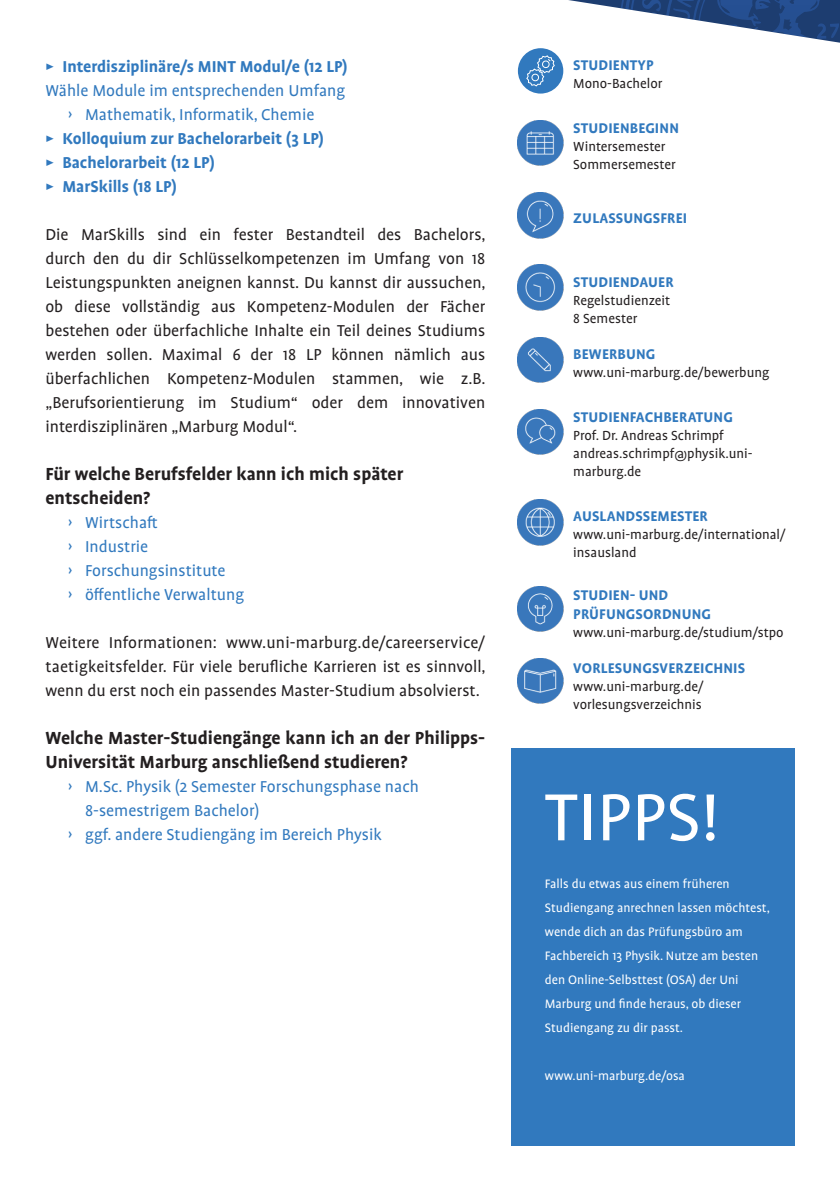
<style>
.page{position:relative;width:840px;height:1191px;background:#fff}
.page>*{position:absolute;margin:0;border:0;box-sizing:border-box;transform-origin:0 0}
.t1{font:76px "Profile Pro";color:#fff}
.t2{font:700 20px/24px "Profile Pro";color:#231f20}
.t3{font:18px/24px "Profile Pro";color:#231f20;text-align:justify}
.t4{font:18px/24px "Profile Pro";color:#3179be}
.t5{font:700 18px "Profile Pro";color:#3179be}
.t6{font:700 16px/19.2px "Profile Pro";letter-spacing:.01em;color:#3179be}
.t7{font:15px/18px "Profile Pro";color:#231f20}
.t8{font:14px/24px "Profile Pro";color:#fff}
.s1{font-weight:400}
</style>
<div class="page">
<div style="left:510px;top:747px;width:284px;height:398px;background:#3179be"></div>
<div style="left:517px;top:48px;width:46px;height:46px;background:#3179be;border-radius:50%"></div>
<svg style="left:526px;top:55px;width:29px;height:32px"></svg>
<img style="left:517px;top:120px;width:46px;height:46px">
<img style="left:517px;top:193px;width:46px;height:45px">
<img style="left:517px;top:265px;width:46px;height:45px">
<img style="left:517px;top:337px;width:46px;height:45px">
<img style="left:517px;top:409px;width:46px;height:46px">
<img style="left:517px;top:500px;width:46px;height:45px">
<img style="left:517px;top:586px;width:46px;height:45px">
<img style="left:517px;top:658px;width:46px;height:46px">
<svg style="left:568px;top:0;width:271px;height:43px"></svg>
<p class="t5" style="left:45px;top:56px;width:304px"><span class="s1">▶</span> Interdisziplinäre/s MINT Modul/e (12 LP)</p>
<p class="t4" style="left:45px;top:79px;width:301px">Wähle Module im entsprechenden Umfang</p>
<p class="t4" style="left:68px;top:103px;width:248px">› Mathematik, Informatik, Chemie</p>
<p class="t5" style="left:45px;top:128px;width:280px"><span class="s1">▶</span> Kolloquium zur Bachelorarbeit (3 LP)</p>
<p class="t5" style="left:45px;top:152px;width:171px"><span class="s1">▶</span> Bachelorarbeit (12 LP)</p>
<p class="t5" style="left:45px;top:176px;width:133px"><span class="s1">▶</span> MarSkills (18 LP)</p>
<p class="t3" style="left:45px;top:223px;width:441px">Die MarSkills sind ein fester Bestandteil des Bachelors, durch den du dir Schlüsselkompetenzen im Umfang von 18<br>Leistungspunkten aneignen kannst. Du kannst dir aussuchen, ob diese vollständig aus Kompetenz-Modulen der Fächer bestehen oder überfachliche Inhalte ein Teil deines Studiums werden sollen. Maximal 6 der 18 LP können nämlich aus überfachlichen Kompetenz-Modulen stammen, wie z.B. „Berufsorientierung im Studium“ oder dem innovativen interdisziplinären „Marburg Modul“.</p>
<p class="t2" style="left:45px;top:462px;width:359px">Für welche Berufsfelder kann ich mich später entscheiden?</p>
<p class="t4" style="left:68px;top:511px;width:177px">› Wirtschaft<br>› Industrie<br>› Forschungsinstitute<br>› öffentliche Verwaltung</p>
<p class="t3" style="left:45px;top:631px;width:441px">Weitere Informationen: www.uni-marburg.de/careerservice/ taetigkeitsfelder. Für viele berufliche Karrieren ist es sinnvoll, wenn du erst noch ein passendes Master-Studium absolvierst.</p>
<p class="t2" style="left:45px;top:726px;width:441px">Welche Master-Studiengänge kann ich an der Philipps-<br>Universität Marburg anschließend studieren?</p>
<p class="t4" style="left:68px;top:775px;width:352px">› M.Sc. Physik (2 Semester Forschungsphase nach</p>
<p class="t4" style="left:85px;top:799px;width:176px">8-semestrigem Bachelor)</p>
<p class="t4" style="left:68px;top:823px;width:315px">› ggf. andere Studiengäng im Bereich Physik</p>
<p class="t6" style="left:573px;top:56px;width:82px">STUDIENTYP</p>
<p class="t7" style="left:573px;top:75px;width:91px">Mono-Bachelor</p>
<p class="t6" style="left:573px;top:119px;width:107px">STUDIENBEGINN</p>
<p class="t7" style="left:573px;top:138px;width:104px">Wintersemester<br>Sommersemester</p>
<p class="t6" style="left:573px;top:208px;width:115px">ZULASSUNGSFREI</p>
<p class="t6" style="left:573px;top:272px;width:102px">STUDIENDAUER</p>
<p class="t7" style="left:573px;top:291px;width:98px">Regelstudienzeit<br>8 Semester</p>
<p class="t6" style="left:573px;top:344px;width:83px">BEWERBUNG</p>
<p class="t7" style="left:573px;top:364px;width:197px">www.uni-marburg.de/bewerbung</p>
<p class="t6" style="left:573px;top:408px;width:161px">STUDIENFACHBERATUNG</p>
<p class="t7" style="left:573px;top:427px;width:181px">Prof. Dr. Andreas Schrimpf andreas.schrimpf@physik.uni&shy;marburg.de</p>
<p class="t6" style="left:573px;top:507px;width:136px">AUSLANDSSEMESTER</p>
<p class="t7" style="left:573px;top:526px;width:214px">www.uni-marburg.de/international/ insausland</p>
<p class="t6" style="left:573px;top:586px;width:139px">STUDIEN- UND<br>PRÜFUNGSORDNUNG</p>
<p class="t7" style="left:573px;top:624px;width:212px">www.uni-marburg.de/studium/stpo</p>
<p class="t6" style="left:573px;top:658px;width:173px">VORLESUNGSVERZEICHNIS</p>
<p class="t7" style="left:573px;top:678px;width:132px">www.uni-marburg.de/ vorlesungsverzeichnis</p>
<h1 class="t1" style="left:544px;top:775px;width:175px">TIPPS!</h1>
<p class="t8" style="left:544px;top:872px;width:226px">Falls du etwas aus einem früheren Studiengang anrechnen lassen möchtest, wende dich an das Prüfungsbüro am Fachbereich 13 Physik. Nutze am besten den Online-Selbsttest (OSA) der Uni Marburg und finde heraus, ob dieser Studiengang zu dir passt.</p>
<p class="t8" style="left:544px;top:1064px;width:141px">www.uni-marburg.de/osa</p>
</div>
